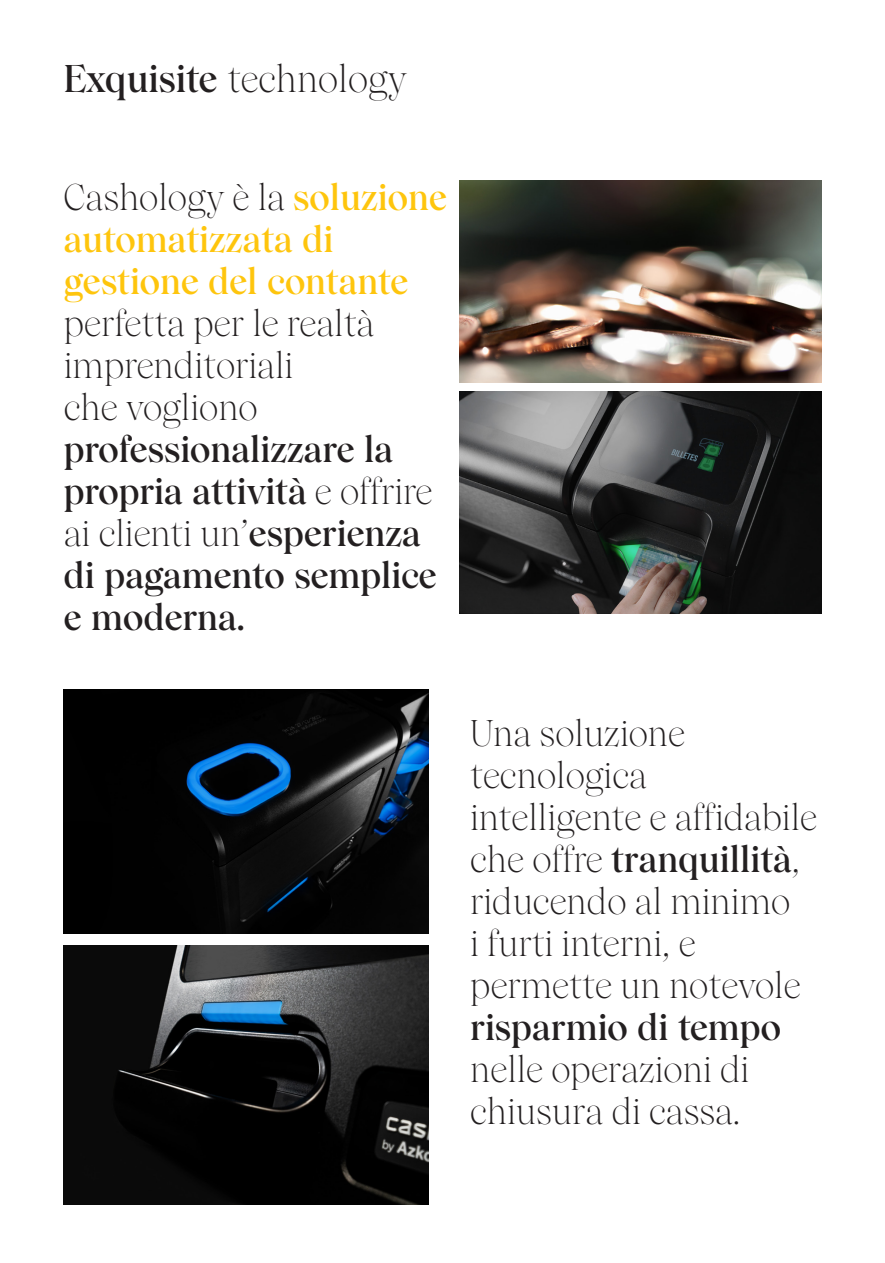
<style>
.page{position:relative;width:885px;height:1263px;background:#fff}
.page>*{position:absolute;margin:0;border:0;box-sizing:border-box;transform-origin:0 0}
.t1{font:300 37.5px "Wulkan Display";color:#231f20}
.t2{font:300 36px/42px "Wulkan Display";color:#231f20}
.t3{font:600 36px/42px "Wulkan Display";color:#231f20}
.t4{font:600 36px/42px "Wulkan Display";color:#fec50d}
.s1{font-weight:600}
.s2{font-weight:300;color:#231f20}
.s3{font-weight:300}
</style>
<div class="page">
<img style="left:459px;top:180px;width:362px;height:203px">
<img style="left:459px;top:391px;width:362px;height:222px">
<img style="left:64px;top:689px;width:364px;height:244px">
<img style="left:64px;top:946px;width:364px;height:259px">
<p class="t1" style="left:64px;top:56px;width:344px"><span class="s1">Exquisite</span> technology</p>
<p class="t4" style="left:64px;top:177px;width:384px"><span class="s2">Cashology è la</span> soluzione automatizzata di gestione del contante</p>
<p class="t2" style="left:64px;top:303px;width:312px">perfetta per le realtà imprenditoriali<br>che vogliono</p>
<p class="t3" style="left:64px;top:429px;width:374px">professionalizzare la propria attività <span class="s3">e offrire ai clienti un’</span>esperienza di pagamento semplice e moderna.</p>
<p class="t2" style="left:470px;top:713px;width:348px">Una soluzione tecnologica intelligente e affidabile che offre <span class="s1">tranquillità</span>, riducendo al minimo<br>i furti interni, e permette un notevole</p>
<p class="t3" style="left:470px;top:1007px;width:312px">risparmio di tempo</p>
<p class="t2" style="left:470px;top:1049px;width:280px">nelle operazioni di chiusura di cassa.</p>
</div>
